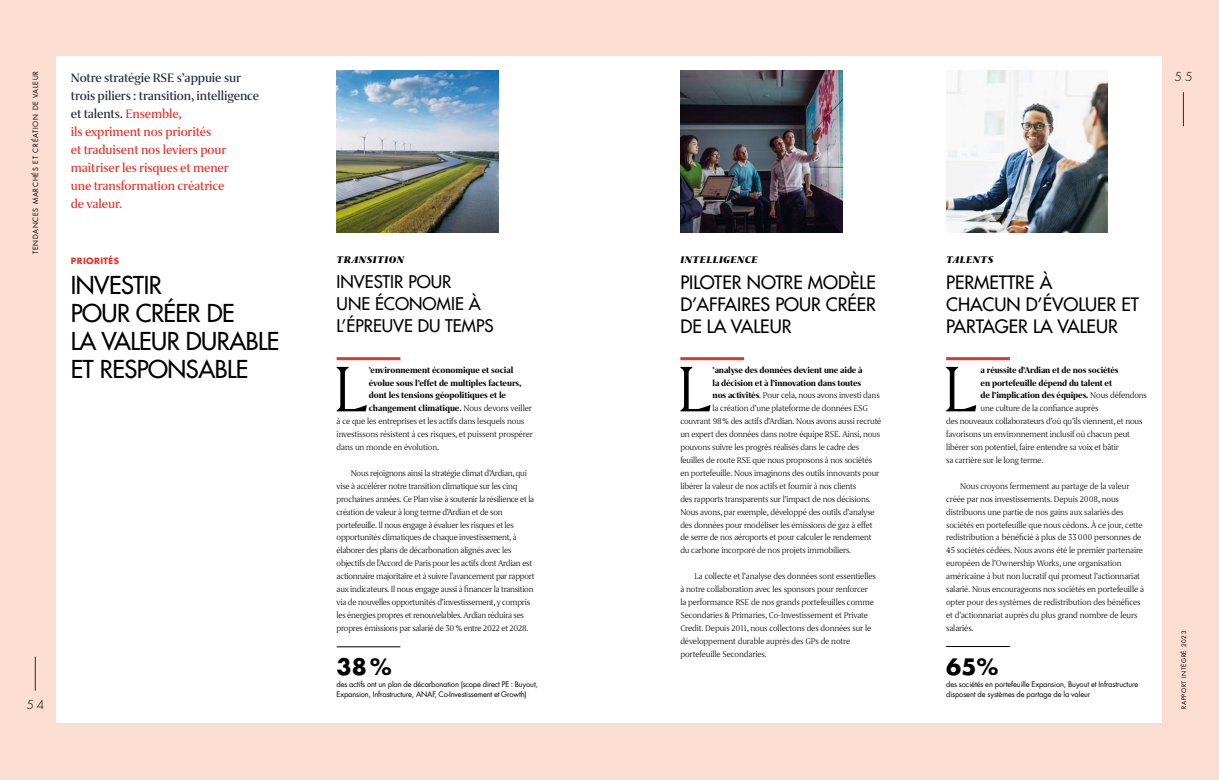
<style>
.page{position:relative;width:1219px;height:780px;background:#fcddd1}
.page>*{position:absolute;margin:0;border:0;box-sizing:border-box;transform-origin:0 0}
.t1{font:300 74px "Grifo S";color:#000}
.t2{font:500 24px/28px "Futura LT Pro";letter-spacing:-.02em;color:#000}
.t3{font:700 22px "Futura LT Pro";color:#000}
.t4{font:500 18px/22px "Futura LT Pro";color:#000;text-align:justify}
.t5{font:500 17px/22px "Futura LT Pro";color:#000}
.t6{font:500 14px/18px "Grifo S";letter-spacing:-.01em;color:#e7332a}
.t7{font:300 12px "Futura LT Pro";color:#000}
.t8{font:italic 900 11px "Grifo S";letter-spacing:.05em;color:#000}
.t9{font:300 9.5px/12.9px "Grifo S";letter-spacing:-.015em;color:#000}
.t10{font:700 9.5px "Grifo S";letter-spacing:-.015em;color:#000}
.t11{font:700 8.5px "Futura LT Pro";letter-spacing:.05em;color:#e7332a}
.t12{font:7.5px/9.5px "Futura LT Pro";letter-spacing:-.02em;color:#000}
.t13{font:7px "Futura LT Pro";letter-spacing:.1em;color:#000}
.t14{font:6px "Futura LT Pro";letter-spacing:.1em;color:#000}
.s1{color:#232c37}
.s2{font-weight:300}
.s3{font-weight:700}
</style>
<div class="page">
<div style="left:57px;top:57px;width:1105px;height:666px;background:#fff"></div>
<img style="left:337px;top:71px;width:161px;height:161px">
<img style="left:680px;top:71px;width:162px;height:161px">
<img style="left:946px;top:71px;width:162px;height:161px">
<hr style="left:680px;top:357px;width:64px;height:3px;background:#e7332a">
<hr style="left:337px;top:357px;width:63px;height:3px;background:#e7332a">
<hr style="left:946px;top:357px;width:64px;height:3px;background:#e7332a">
<hr style="left:946px;top:646px;width:64px;height:1px;background:#000">
<hr style="left:337px;top:646px;width:63px;height:1px;background:#000">
<hr style="left:35px;top:656px;width:1px;height:34px;background:#232c37">
<hr style="left:1183px;top:92px;width:1px;height:34px;background:#232c37">
<p class="t13" style="left:31px;top:254px;width:185px;rotate:-90deg">TENDANCES MARCHÉS ET CRÉATION DE VALEUR</p>
<h3 class="t6" style="left:71px;top:68px;width:190px"><span class="s1">Notre stratégie RSE s’appuie sur trois piliers : transition, intelligence et talents.</span> Ensemble,<br>ils expriment nos priorités<br>et traduisent nos leviers pour maîtriser les risques et mener<br>une transformation créatrice<br>de valeur.</h3>
<p class="t11" style="left:71px;top:254px;width:50px">PRIORITÉS</p>
<h2 class="t2" style="left:71px;top:269px;width:210px">INVESTIR<br>POUR CRÉER DE<br>LA VALEUR DURABLE<br>ET RESPONSABLE</h2>
<p class="t7" style="left:26px;top:696px;width:19px">54</p>
<p class="t7" style="left:1175px;top:69px;width:19px">55</p>
<p class="t8" style="left:337px;top:253px;width:69px">TRANSITION</p>
<p class="t8" style="left:680px;top:253px;width:79px">INTELLIGENCE</p>
<p class="t8" style="left:946px;top:253px;width:49px">TALENTS</p>
<h3 class="t5" style="left:337px;top:270px;width:158px">INVESTIR POUR<br>UNE ÉCONOMIE À<br>L’ÉPREUVE DU TEMPS</h3>
<h3 class="t4" style="left:946px;top:270px;width:194px;text-align:left">PERMETTRE À<br>CHACUN D’ÉVOLUER ET<br>PARTAGER LA VALEUR</h3>
<h3 class="t4" style="left:680px;top:270px;width:197px">PILOTER NOTRE MODÈLE D’AFFAIRES POUR CRÉER DE LA VALEUR</h3>
<h1 class="t1" style="left:333px;top:348px;width:37px">L</h1>
<p class="t10" style="left:369px;top:364px;width:146px">’environnement économique et social</p>
<h1 class="t1" style="left:677px;top:348px;width:37px">L</h1>
<p class="t10" style="left:713px;top:364px;width:152px">’analyse des données devient une aide à</p>
<h1 class="t1" style="left:943px;top:348px;width:37px">L</h1>
<p class="t10" style="left:981px;top:364px;width:139px">a réussite d’Ardian et de nos sociétés</p>
<p class="t10" style="left:369px;top:377px;width:154px">évolue sous l’effet de multiples facteurs,</p>
<p class="t10" style="left:369px;top:390px;width:139px">dont les tensions géopolitiques et le</p>
<p class="t10" style="left:369px;top:403px;width:164px">changement climatique. <span class="s2">Nous devons veiller</span></p>
<p class="t9" style="left:337px;top:415px;width:189px">à ce que les entreprises et les actifs dans lesquels nous</p>
<p class="t9" style="left:337px;top:427px;width:198px">investissons résistent à ces risques, et puissent prospérer</p>
<p class="t9" style="left:337px;top:440px;width:104px">dans un monde en évolution.</p>
<p class="t9" style="left:337px;top:466px;width:199px;text-indent:14px">Nous rejoignons ainsi la stratégie climat d’Ardian, qui vise à accélérer notre transition climatique sur les cinq prochaines années. Ce Plan vise à soutenir la résilience et la création de valeur à long terme d’Ardian et de son portefeuille. Il nous engage à évaluer les risques et les opportunités climatiques de chaque investissement, à élaborer des plans de décarbonation alignés avec les objectifs de l'Accord de Paris pour les actifs dont Ardian est actionnaire majoritaire et à suivre l'avancement par rapport aux indicateurs. Il nous engage aussi à financer la transition via de nouvelles opportunités d’investissement, y compris les énergies propres et renouvelables. Ardian réduira ses propres émissions par salarié de 30 % entre 2022 et 2028.</p>
<p class="t10" style="left:981px;top:377px;width:133px">en portefeuille dépend du talent et</p>
<p class="t10" style="left:981px;top:390px;width:168px">de l’implication des équipes. <span class="s2">Nous défendons</span></p>
<p class="t9" style="left:981px;top:402px;width:119px">une culture de la confiance auprès</p>
<p class="t9" style="left:946px;top:415px;width:198px">des nouveaux collaborateurs d’où qu’ils viennent, et nous</p>
<p class="t9" style="left:946px;top:427px;width:185px">favorisons un environnement inclusif où chacun peut</p>
<p class="t9" style="left:946px;top:440px;width:174px">libérer son potentiel, faire entendre sa voix et bâtir</p>
<p class="t9" style="left:946px;top:453px;width:99px">sa carrière sur le long terme.</p>
<p class="t9" style="left:946px;top:479px;width:199px;text-indent:14px">Nous croyons fermement au partage de la valeur créée par nos investissements. Depuis 2008, nous distribuons une partie de nos gains aux salariés des sociétés en portefeuille que nous cédons. À ce jour, cette redistribution a bénéficié à plus de 33000 personnes de 45 sociétés cédées. Nous avons été le premier partenaire européen de l’Ownership Works, une organisation américaine à but non lucratif qui promeut l’actionnariat salarié. Nous encourageons nos sociétés en portefeuille à opter pour des systèmes de redistribution des bénéfices et d’actionnariat auprès du plus grand nombre de leurs salariés.</p>
<p class="t10" style="left:713px;top:377px;width:150px">la décision et à l’innovation dans toutes</p>
<p class="t9" style="left:713px;top:389px;width:169px"><span class="s3">nos activités</span>. Pour cela, nous avons investi dans</p>
<p class="t9" style="left:713px;top:402px;width:157px">la création d’une plateforme de données ESG</p>
<p class="t9" style="left:680px;top:415px;width:203px">couvrant 98% des actifs d’Ardian. Nous avons aussi recruté</p>
<p class="t9" style="left:680px;top:427px;width:201px">un expert des données dans notre équipe RSE. Ainsi, nous</p>
<p class="t9" style="left:680px;top:440px;width:180px">pouvons suivre les progrès réalisés dans le cadre des</p>
<p class="t9" style="left:680px;top:453px;width:193px">feuilles de route RSE que nous proposons à nos sociétés</p>
<p class="t9" style="left:680px;top:466px;width:200px">en portefeuille. Nous imaginons des outils innovants pour</p>
<p class="t9" style="left:680px;top:479px;width:177px">libérer la valeur de nos actifs et fournir à nos clients</p>
<p class="t9" style="left:680px;top:492px;width:192px">des rapports transparents sur l’impact de nos décisions.</p>
<p class="t9" style="left:680px;top:505px;width:196px">Nous avons, par exemple, développé des outils d’analyse</p>
<p class="t9" style="left:680px;top:518px;width:194px">des données pour modéliser les émissions de gaz à effet</p>
<p class="t9" style="left:680px;top:531px;width:193px">de serre de nos aéroports et pour calculer le rendement</p>
<p class="t9" style="left:680px;top:544px;width:172px">du carbone incorporé de nos projets immobiliers.</p>
<p class="t9" style="left:680px;top:569px;width:197px;text-indent:14px">La collecte et l’analyse des données sont essentielles à notre collaboration avec les sponsors pour renforcer la performance RSE de nos grands portefeuilles comme Secondaries &amp; Primaries, Co-Investissement et Private Credit. Depuis 2011, nous collectons des données sur le développement durable auprès des GPs de notre portefeuille Secondaries.</p>
<h3 class="t3" style="left:337px;top:649px;width:57px">38%</h3>
<h3 class="t3" style="left:946px;top:649px;width:54px">65%</h3>
<p class="t12" style="left:337px;top:679px;width:203px">des actifs ont un plan de décarbonation (scope direct PE : Buyout,<br>Expansion, Infrastructure, ANAF, Co-Investissement et Growth)</p>
<p class="t12" style="left:946px;top:679px;width:194px">des sociétés en portefeuille Expansion, Buyout et Infrastructure disposent de systèmes de partage de la valeur</p>
<p class="t14" style="left:1180px;top:709px;width:80px;rotate:-90deg">RAPPORT INTÉGRÉ 2023</p>
</div>
